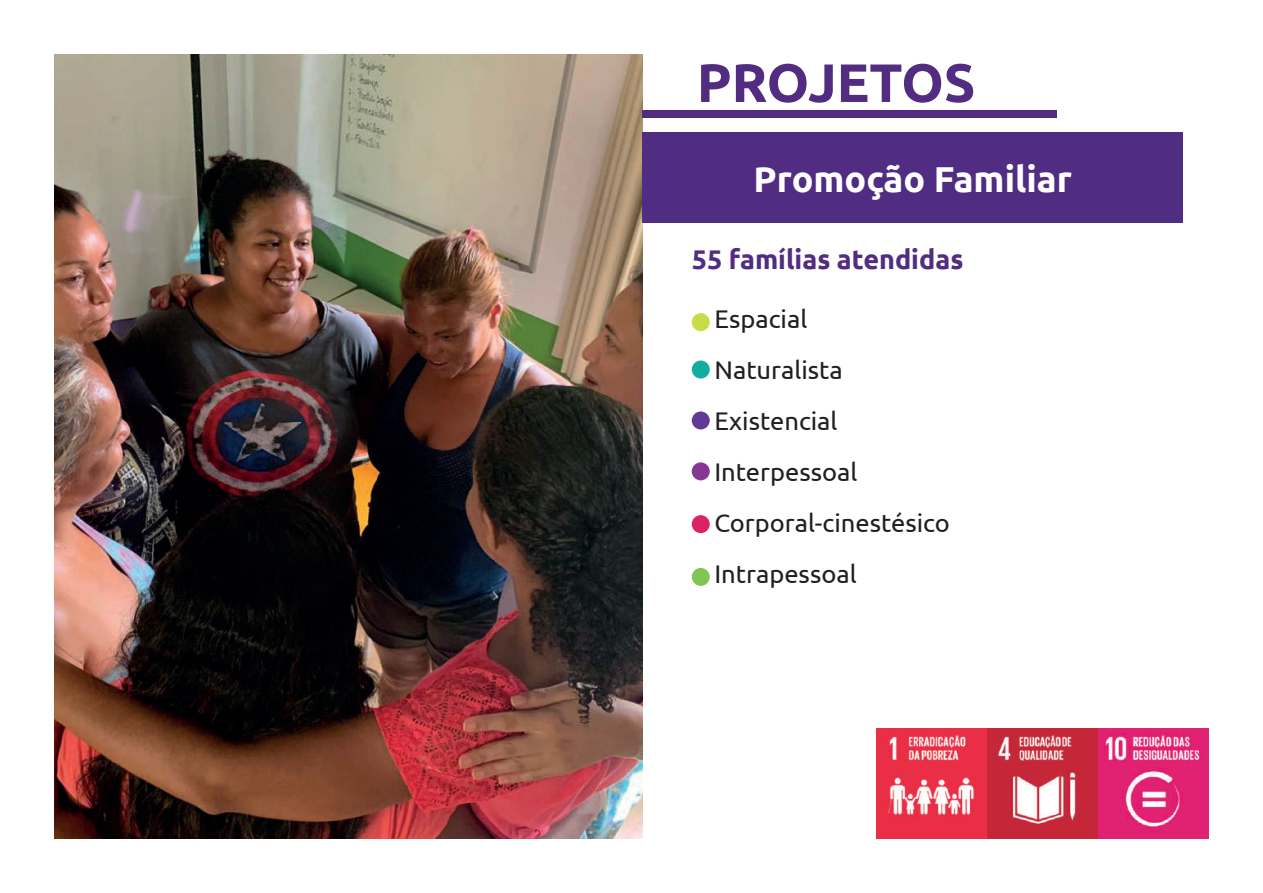
<style>
.page{position:relative;width:1263px;height:893px;background:#fff}
.page>*{position:absolute;margin:0;border:0;box-sizing:border-box;transform-origin:0 0}
.t1{font:700 54px "Ubuntu";color:#512c81}
.t2{font:700 36px "Ubuntu";color:#fff}
.t3{font:700 27px "Ubuntu";color:#512c81}
.t4{font:25.5px/51px "Ubuntu";color:#231f20}
</style>
<div class="page">
<img style="left:54px;top:54px;width:589px;height:785px">
<div style="left:643px;top:133px;width:540px;height:90px;background:#502d82"></div>
<div style="left:643px;top:110px;width:414px;height:8px;background:#512c81"></div>
<img style="left:877px;top:728px;width:332px;height:111px">
<div style="left:692px;top:313px;width:18px;height:18px;background:#c9db46;border-radius:50%"></div>
<div style="left:692px;top:361px;width:18px;height:18px;background:#13ada0;border-radius:50%"></div>
<div style="left:692px;top:411px;width:18px;height:18px;background:#603a97;border-radius:50%"></div>
<div style="left:692px;top:462px;width:18px;height:18px;background:#863695;border-radius:50%"></div>
<div style="left:692px;top:515px;width:18px;height:18px;background:#db2264;border-radius:50%"></div>
<div style="left:692px;top:568px;width:18px;height:18px;background:#81c555;border-radius:50%"></div>
<h1 class="t1" style="left:697px;top:50px;width:280px">PROJETOS</h1>
<h2 class="t2" style="left:754px;top:157px;width:320px">Promoção Familiar</h2>
<p class="t3" style="left:692px;top:243px;width:273px">55 famílias atendidas</p>
<p class="t4" style="left:714px;top:293px;width:237px">Espacial<br>Naturalista<br>Existencial<br>Interpessoal<br>Corporal-cinestésico<br>Intrapessoal</p>
</div>
